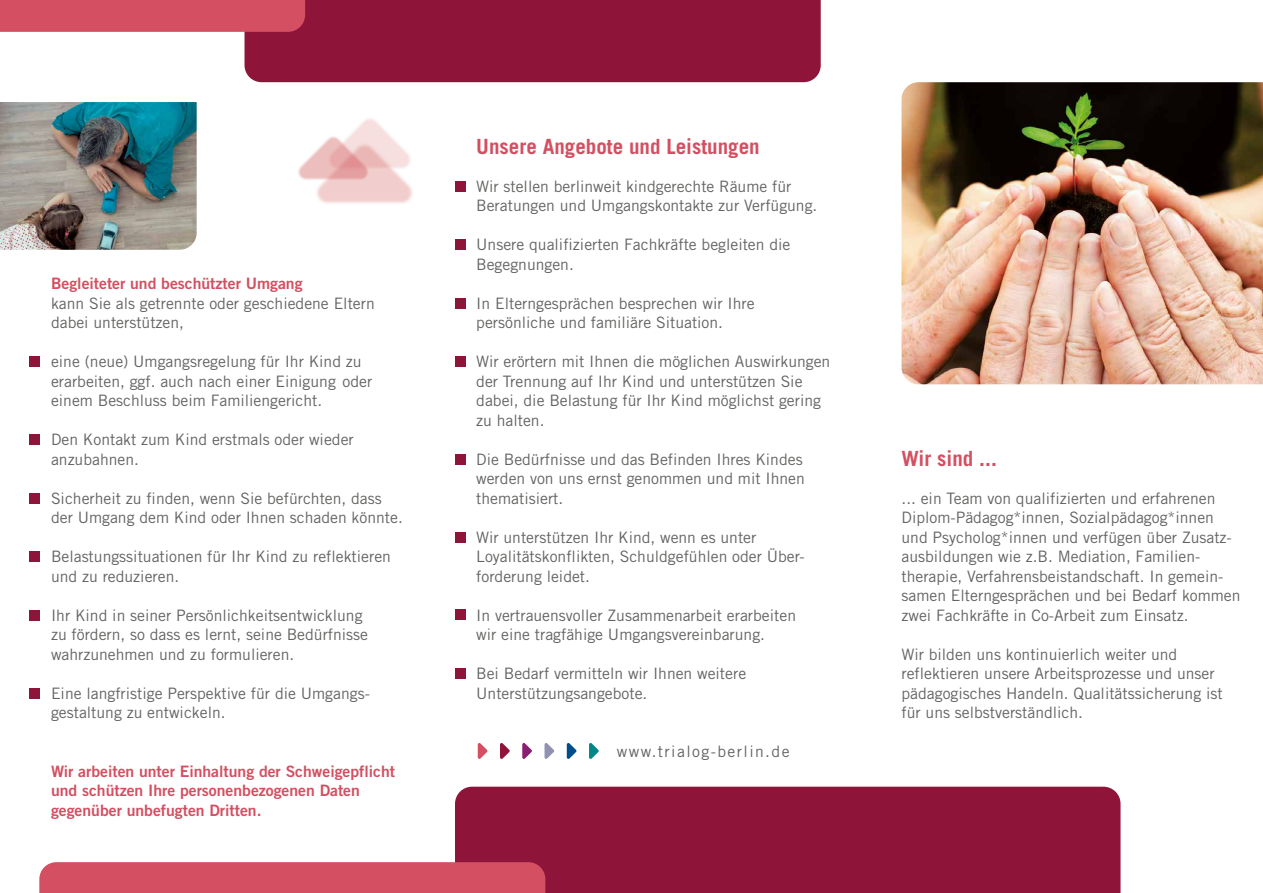
<style>
.page{position:relative;width:1263px;height:893px;background:#fff}
.page>*{position:absolute;margin:0;border:0;box-sizing:border-box;transform-origin:0 0}
.t1{font:700 21px "Trade Gothic";color:#d34f61}
.t2{font:15.75px/19.5px "Trade Gothic";color:#636362}
.t3{font:15.75px/19.5px "Trade Gothic Bold Two";color:#d34f61}
.t4{font:15.75px "Trade Gothic";letter-spacing:.09em;color:#636362}
</style>
<div class="page">
<img style="left:298px;top:119px;width:115px;height:85px">
<div style="left:244px;top:0;width:577px;height:82px;background:#8f1439"></div>
<div style="left:0;top:0;width:305px;height:32px;background:#d34f61"></div>
<div style="left:455px;top:787px;width:665px;height:106px;background:#8f1439"></div>
<div style="left:39px;top:862px;width:506px;height:31px;background:#d34f61"></div>
<div style="left:30px;top:357px;width:10px;height:10px;background:#8f1439"></div>
<div style="left:30px;top:435px;width:10px;height:10px;background:#8f1439"></div>
<div style="left:30px;top:493px;width:10px;height:10px;background:#8f1439"></div>
<div style="left:30px;top:551px;width:10px;height:11px;background:#8f1439"></div>
<div style="left:30px;top:610px;width:10px;height:10px;background:#8f1439"></div>
<div style="left:30px;top:688px;width:10px;height:10px;background:#8f1439"></div>
<div style="left:455px;top:181px;width:10px;height:10px;background:#8f1439"></div>
<div style="left:455px;top:240px;width:10px;height:10px;background:#8f1439"></div>
<div style="left:455px;top:298px;width:10px;height:10px;background:#8f1439"></div>
<div style="left:455px;top:357px;width:10px;height:10px;background:#8f1439"></div>
<div style="left:455px;top:454px;width:10px;height:10px;background:#8f1439"></div>
<div style="left:455px;top:532px;width:10px;height:10px;background:#8f1439"></div>
<div style="left:455px;top:610px;width:10px;height:10px;background:#8f1439"></div>
<img style="left:901px;top:82px;width:362px;height:302px">
<svg style="left:478px;top:743px;width:9px;height:16px"></svg>
<svg style="left:500px;top:743px;width:10px;height:16px"></svg>
<svg style="left:522px;top:743px;width:10px;height:16px"></svg>
<svg style="left:544px;top:743px;width:10px;height:16px"></svg>
<svg style="left:567px;top:743px;width:9px;height:16px"></svg>
<svg style="left:589px;top:743px;width:10px;height:16px"></svg>
<div style="left:455px;top:668px;width:10px;height:11px;background:#8f1439"></div>
<img style="left:0;top:102px;width:197px;height:148px">
<p class="t3" style="left:51px;top:273px;width:253px">Begleiteter und beschützter Umgang</p>
<p class="t2" style="left:51px;top:293px;width:325px">kann Sie als getrennte oder geschiedene Eltern dabei unterstützen,</p>
<p class="t2" style="left:51px;top:352px;width:323px">eine (neue) Umgangsregelung für Ihr Kind zu erarbeiten, ggf. auch nach einer Einigung oder einem Beschluss beim Familiengericht.</p>
<p class="t2" style="left:51px;top:430px;width:304px">Den Kontakt zum Kind erstmals oder wieder anzubahnen.</p>
<p class="t2" style="left:51px;top:488px;width:353px">Sicherheit zu finden, wenn Sie befürchten, dass der Umgang dem Kind oder Ihnen schaden könnte.</p>
<p class="t2" style="left:51px;top:547px;width:341px">Belastungssituationen für Ihr Kind zu reflektieren und zu reduzieren.</p>
<p class="t2" style="left:51px;top:605px;width:319px">Ihr Kind in seiner Persönlichkeitsentwicklung zu fördern, so dass es lernt, seine Bedürfnisse wahrzunehmen und zu formulieren.</p>
<p class="t2" style="left:51px;top:683px;width:320px">Eine langfristige Perspektive für die Umgangs&shy;gestaltung zu entwickeln.</p>
<p class="t3" style="left:51px;top:761px;width:346px">Wir arbeiten unter Einhaltung der Schweigepflicht und schützen Ihre personenbezogenen Daten gegenüber unbefugten Dritten.</p>
<h1 class="t1" style="left:476px;top:134px;width:285px">Unsere Angebote und Leistungen</h1>
<p class="t2" style="left:476px;top:176px;width:343px">Wir stellen berlinweit kindgerechte Räume für<br>Beratungen und Umgangskontakte zur Verfügung.</p>
<p class="t2" style="left:476px;top:235px;width:316px">Unsere qualifizierten Fachkräfte begleiten die<br>Begegnungen.</p>
<p class="t2" style="left:476px;top:293px;width:280px">In Elterngesprächen besprechen wir Ihre persönliche und familiäre Situation.</p>
<p class="t2" style="left:476px;top:352px;width:356px">Wir erörtern mit Ihnen die möglichen Auswirkungen der Trennung auf Ihr Kind und unterstützen Sie dabei, die Belastung für Ihr Kind möglichst gering zu halten.</p>
<p class="t2" style="left:476px;top:449px;width:330px">Die Bedürfnisse und das Befinden Ihres Kindes werden von uns ernst genommen und mit Ihnen thematisiert.</p>
<p class="t2" style="left:476px;top:527px;width:330px">Wir unterstützen Ihr Kind, wenn es unter<br>Loyalitätskonflikten, Schuldgefühlen oder Über&shy;forderung leidet.</p>
<p class="t2" style="left:476px;top:605px;width:321px">In vertrauensvoller Zusammenarbeit erarbeiten wir eine tragfähige Umgangsvereinbarung.</p>
<p class="t2" style="left:476px;top:664px;width:271px">Bei Bedarf vermitteln wir Ihnen weitere<br>Unterstützungsangebote.</p>
<p class="t4" style="left:617px;top:742px;width:174px">www.trialog-berlin.de</p>
<h1 class="t1" style="left:901px;top:446px;width:97px">Wir sind ...</h1>
<p class="t2" style="left:901px;top:488px;width:341px">... ein Team von qualifizierten und erfahrenen Diplom-Pädagog*innen, Sozialpädagog*innen und Psycholog*innen und verfügen über Zusatz&shy;ausbildungen wie z.B. Mediation, Familien&shy;therapie, Verfahrensbeistandschaft. In gemein&shy;samen Elterngesprächen und bei Bedarf kommen zwei Fachkräfte in Co-Arbeit zum Einsatz.</p>
<p class="t2" style="left:901px;top:644px;width:323px">Wir bilden uns kontinuierlich weiter und reflektieren unsere Arbeitsprozesse und unser pädagogisches Handeln. Qualitätssicherung ist für uns selbstverständlich.</p>
</div>
